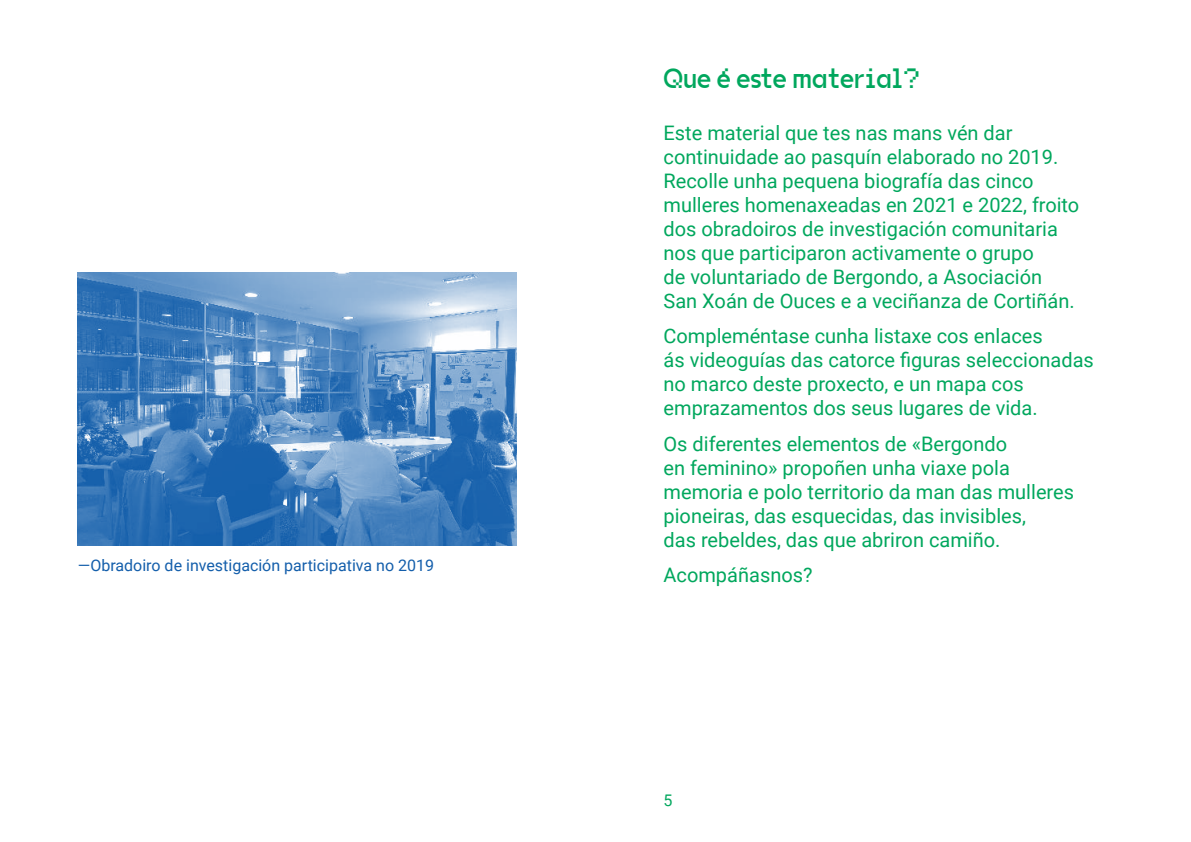
<style>
.page{position:relative;width:1191px;height:842px;background:#fff}
.page>*{position:absolute;margin:0;border:0;box-sizing:border-box;transform-origin:0 0}
.t1{font:28px "VG5000";color:#00a75d}
.t2{font:20px/24px "Roboto";color:#00a75d}
.t3{font:16px "Roboto";color:#135eab}
.t4{font:16px "Roboto";color:#00a75d}
</style>
<div class="page">
<img style="left:78px;top:273px;width:439px;height:272px">
<p class="t3" style="left:78px;top:554px;width:357px">—Obradoiro de investigación participativa no 2019</p>
<h1 class="t1" style="left:663px;top:62px;width:258px">Que é este material?</h1>
<p class="t2" style="left:663px;top:120px;width:417px">Este material que tes nas mans vén dar continuidade ao pasquín elaborado no 2019.<br>Recolle unha pequena biografía das cinco mulleres homenaxeadas en 2021 e 2022, froito dos obradoiros de investigación comunitaria nos que participaron activamente o grupo<br>de voluntariado de Bergondo, a Asociación San Xoán de Ouces e a veciñanza de Cortiñán.</p>
<p class="t2" style="left:663px;top:323px;width:432px">Compleméntase cunha listaxe cos enlaces<br>ás videoguías das catorce figuras seleccionadas no marco deste proxecto, e un mapa cos emprazamentos dos seus lugares de vida.</p>
<p class="t2" style="left:663px;top:431px;width:412px">Os diferentes elementos de «Bergondo<br>en feminino» propoñen unha viaxe pola memoria e polo territorio da man das mulleres pioneiras, das esquecidas, das invisibles,<br>das rebeldes, das que abriron camiño.</p>
<p class="t2" style="left:663px;top:562px;width:150px">Acompáñasnos?</p>
<p class="t4" style="left:663px;top:789px;width:10px">5</p>
</div>
